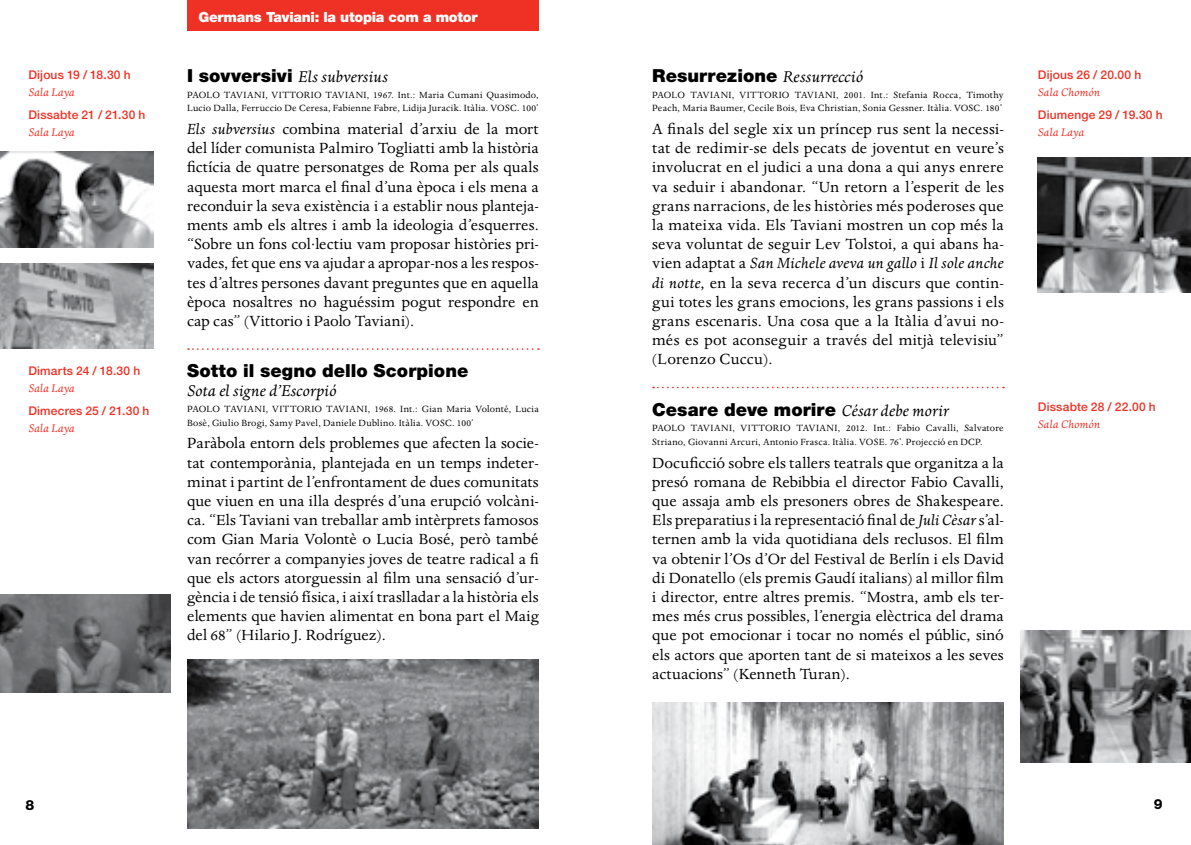
<style>
.page{position:relative;width:1191px;height:845px;background:#fff}
.page>*{position:absolute;margin:0;border:0;box-sizing:border-box;transform-origin:0 0}
.t1{font:900 18px "Helvetica Neue LT";letter-spacing:.005em;color:#000}
.t2{font:italic 18px "Dante";letter-spacing:.01em;color:#000}
.t3{font:17px/19.2px "Dante";letter-spacing:.005em;color:#000;text-align:justify}
.t4{font:900 14px "Helvetica Neue LT";letter-spacing:-.02em;color:#fff}
.t5{font:800 14px "Helvetica Neue LT";color:#000}
.t6{font:italic 12.8px "Dante";letter-spacing:.015em;color:#ee3124}
.t7{font:500 12px "Helvetica Neue LT";letter-spacing:.015em;color:#ee3124}
.t8{font:10.4px/13.6px "Dante";letter-spacing:.025em;color:#000}
.s1{font-family:"Helvetica Neue LT";font-weight:900;font-style:normal}
.s2{font-style:italic}
.s3{font-family:"Dante";font-weight:400;font-style:italic}
</style>
<div class="page">
<div style="left:187px;top:0;width:352px;height:30px;background:#ee3124"></div>
<svg style="left:188px;top:348px;width:351px;height:2px"></svg>
<svg style="left:653px;top:387px;width:351px;height:1px"></svg>
<img style="left:0;top:152px;width:153px;height:96px">
<img style="left:0;top:263px;width:153px;height:85px">
<img style="left:0;top:594px;width:170px;height:98px">
<img style="left:187px;top:660px;width:352px;height:168px">
<img style="left:1037px;top:158px;width:154px;height:135px">
<img style="left:1020px;top:630px;width:171px;height:132px">
<img style="left:652px;top:702px;width:351px;height:143px">
<p class="t7" style="left:28px;top:67px;width:104px">Dijous 19 / 18.30 h</p>
<p class="t6" style="left:28px;top:85px;width:48px">Sala Laya</p>
<p class="t7" style="left:28px;top:107px;width:119px">Dissabte 21 / 21.30 h</p>
<p class="t6" style="left:28px;top:125px;width:48px">Sala Laya</p>
<p class="t7" style="left:28px;top:363px;width:113px">Dimarts 24 / 18.30 h</p>
<p class="t6" style="left:28px;top:381px;width:48px">Sala Laya</p>
<p class="t7" style="left:28px;top:403px;width:122px">Dimecres 25 / 21.30 h</p>
<p class="t6" style="left:28px;top:421px;width:48px">Sala Laya</p>
<p class="t4" style="left:198px;top:9px;width:281px">Germans Taviani: la utopia com a motor</p>
<p class="t2" style="left:187px;top:67px;width:202px"><span class="s1">I sovversivi</span> Els subversius</p>
<p class="t8" style="left:187px;top:88px;width:353px">PAOLO TAVIANI, VITTORIO TAVIANI, 1967. Int.: Maria Cumani Quasimodo,<br>Lucio Dalla, Ferruccio De Ceresa, Fabienne Fabre, Lidija Juracik. Itàlia. VOSC. 100’</p>
<p class="t3" style="left:187px;top:120px;width:353px"><span class="s2">Els subversius</span> combina material d’arxiu de la mort del líder comunista Palmiro Togliatti amb la història fictícia de quatre personatges de Roma per als quals aquesta mort marca el final d’una època i els mena a reconduir la seva existència i a establir nous planteja&shy;ments amb els altres i amb la ideologia d’esquerres. “Sobre un fons col·lectiu vam proposar històries pri&shy;vades, fet que ens va ajudar a apropar-nos a les respos&shy;tes d’altres persones davant preguntes que en aquella època nosaltres no haguéssim pogut respondre en cap cas” (Vittorio i Paolo Taviani).</p>
<p class="t1" style="left:187px;top:360px;width:283px">Sotto il segno dello Scorpione</p>
<p class="t2" style="left:187px;top:381px;width:151px">Sota el signe d’Escorpió</p>
<p class="t8" style="left:187px;top:402px;width:353px">PAOLO TAVIANI, VITTORIO TAVIANI, 1968. Int.: Gian Maria Volonté, Lucia<br>Bosè, Giulio Brogi, Samy Pavel, Daniele Dublino. Itàlia. VOSC. 100’</p>
<p class="t3" style="left:187px;top:434px;width:353px">Paràbola entorn dels problemes que afecten la socie&shy;tat contemporània, plantejada en un temps indeter&shy;minat i partint de l’enfrontament de dues comunitats que viuen en una illa després d’una erupció volcàni&shy;ca. “Els Taviani van treballar amb intèrprets famosos com Gian Maria Volontè o Lucia Bosé, però també van recórrer a companyies joves de teatre radical a fi que els actors atorguessin al film una sensació d’ur&shy;gència i de tensió física, i així traslladar a la història els elements que havien alimentat en bona part el Maig del 68” (Hilario J. Rodríguez).</p>
<p class="t1" style="left:652px;top:65px;width:213px">Resurrezione <span class="s3">Ressurrecció</span></p>
<p class="t8" style="left:652px;top:88px;width:353px">PAOLO TAVIANI, VITTORIO TAVIANI, 2001. Int.: Stefania Rocca, Timothy<br>Peach, Maria Baumer, Cecile Bois, Eva Christian, Sonia Gessner. Itàlia. VOSC. 180’</p>
<p class="t3" style="left:652px;top:120px;width:353px">A finals del segle xix un príncep rus sent la necessi&shy;tat de redimir-se dels pecats de joventut en veure’s involucrat en el judici a una dona a qui anys enrere va seduir i abandonar. “Un retorn a l’esperit de les grans narracions, de les històries més poderoses que la mateixa vida. Els Taviani mostren un cop més la seva voluntat de seguir Lev Tolstoi, a qui abans ha&shy;vien adaptat a <span class="s2">San Michele aveva un gallo</span> i <span class="s2">Il sole anche di notte</span>, en la seva recerca d’un discurs que contin&shy;gui totes les grans emocions, les grans passions i els grans escenaris. Una cosa que a la Itàlia d’avui no&shy;més es pot aconseguir a través del mitjà televisiu” (Lorenzo Cuccu).</p>
<p class="t1" style="left:652px;top:398px;width:298px">Cesare deve morire <span class="s3">César debe morir</span></p>
<p class="t8" style="left:652px;top:422px;width:353px">PAOLO TAVIANI, VITTORIO TAVIANI, 2012. Int.: Fabio Cavalli, Salvatore<br>Striano, Giovanni Arcuri, Antonio Frasca. Itàlia. VOSE. 76’. Projecció en DCP.</p>
<p class="t3" style="left:652px;top:453px;width:353px">Docuficció sobre els tallers teatrals que organitza a la presó romana de Rebibbia el director Fabio Cavalli, que assaja amb els presoners obres de Shakespeare.<br>Els preparatius i la representació final de <span class="s2">Juli Cèsar</span> s’al&shy;ternen amb la vida quotidiana dels reclusos. El film va obtenir l’Os d’Or del Festival de Berlín i els David di Donatello (els premis Gaudí italians) al millor film i director, entre altres premis. “Mostra, amb els ter&shy;mes més crus possibles, l’energia elèctrica del drama que pot emocionar i tocar no només el públic, sinó els actors que aporten tant de si mateixos a les seves actuacions” (Kenneth Turan).</p>
<p class="t7" style="left:1037px;top:67px;width:105px">Dijous 26 / 20.00 h</p>
<p class="t6" style="left:1037px;top:85px;width:64px">Sala Chomón</p>
<p class="t7" style="left:1037px;top:107px;width:126px">Diumenge 29 / 19.30 h</p>
<p class="t6" style="left:1037px;top:125px;width:48px">Sala Laya</p>
<p class="t7" style="left:1037px;top:400px;width:119px">Dissabte 28 / 22.00 h</p>
<p class="t6" style="left:1037px;top:418px;width:64px">Sala Chomón</p>
<p class="t5" style="left:26px;top:796px;width:10px">8</p>
<p class="t5" style="left:1154px;top:795px;width:10px">9</p>
</div>
